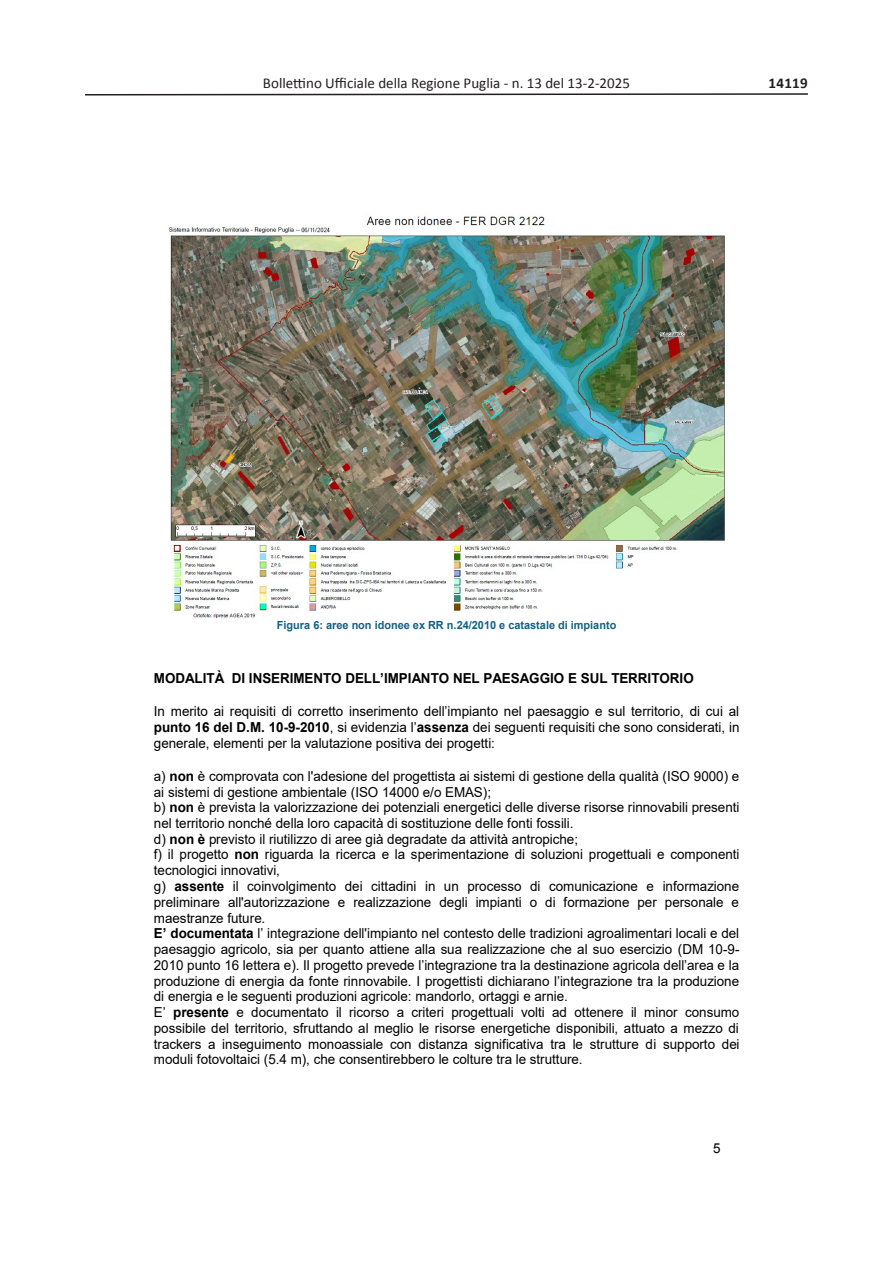
<style>
.page{position:relative;width:893px;height:1263px;background:#fff}
.page>*{position:absolute;margin:0;border:0;box-sizing:border-box;transform-origin:0 0}
.t1{font:15px "Calibri";color:#231f20}
.t2{font:700 15px "Calibri";letter-spacing:.015em;color:#231f20}
.t3{font:13.8px/15.8px "Arial";color:#000;text-align:justify}
.t4{font:700 13.8px "Arial";letter-spacing:-.005em;color:#000}
.t5{font:13.65px "Arial";color:#000}
.t6{font:700 11.25px "Arial";letter-spacing:.005em;color:#156082}
.s1{font-weight:700}
</style>
<div class="page">
<svg style="left:85px;top:93px;width:723px;height:3px"></svg>
<img style="left:168px;top:216px;width:557px;height:402px">
<p class="t1" style="left:263px;top:74px;width:369px">Bollettino Ufficiale della Regione Puglia - n. 13 del 13-2-2025</p>
<p class="t2" style="left:769px;top:72px;width:41px">14119</p>
<p class="t6" style="left:277px;top:617px;width:341px">Figura 6: aree non idonee ex RR n.24/2010 e catastale di impianto</p>
<p class="t4" style="left:154px;top:669px;width:541px">MODALITÀ DI INSERIMENTO DELL’IMPIANTO NEL PAESAGGIO E SUL TERRITORIO</p>
<p class="t3" style="left:154px;top:704px;width:587px">In merito ai requisiti di corretto inserimento dell’impianto nel paesaggio e sul territorio, di cui al <span class="s1">punto 16 del D.M. 10-9-2010</span>, si evidenzia l’<span class="s1">assenza</span> dei seguenti requisiti che sono considerati, in generale, elementi per la valutazione positiva dei progetti:</p>
<p class="t3" style="left:154px;top:768px;width:587px;text-align:left">a) <span class="s1">non</span> è comprovata con l'adesione del progettista ai sistemi di gestione della qualità (ISO 9000) e ai sistemi di gestione ambientale (ISO 14000 e/o EMAS);<br>b) <span class="s1">non</span> è prevista la valorizzazione dei potenziali energetici delle diverse risorse rinnovabili presenti nel territorio nonché della loro capacità di sostituzione delle fonti fossili.<br>d) <span class="s1">non è</span> previsto il riutilizzo di aree già degradate da attività antropiche;<br>f) il progetto <span class="s1">non</span> riguarda la ricerca e la sperimentazione di soluzioni progettuali e componenti tecnologici innovativi,<br>g) <span class="s1">assente</span> il coinvolgimento dei cittadini in un processo di comunicazione e informazione preliminare all'autorizzazione e realizzazione degli impianti o di formazione per personale e maestranze future.<br><span class="s1">E’ documentata</span> l’ integrazione dell'impianto nel contesto delle tradizioni agroalimentari locali e del paesaggio agricolo, sia per quanto attiene alla sua realizzazione che al suo esercizio (DM 10-9- 2010 punto 16 lettera e). Il progetto prevede l’integrazione tra la destinazione agricola dell’area e la produzione di energia da fonte rinnovabile. I progettisti dichiarano l’integrazione tra la produzione di energia e le seguenti produzioni agricole: mandorlo, ortaggi e arnie.<br>E’ <span class="s1">presente</span> e documentato il ricorso a criteri progettuali volti ad ottenere il minor consumo possibile del territorio, sfruttando al meglio le risorse energetiche disponibili, attuato a mezzo di trackers a inseguimento monoassiale con distanza significativa tra le strutture di supporto dei moduli fotovoltaici (5.4 m), che consentirebbero le colture tra le strutture.</p>
<p class="t5" style="left:713px;top:1139px;width:9px">5</p>
</div>
